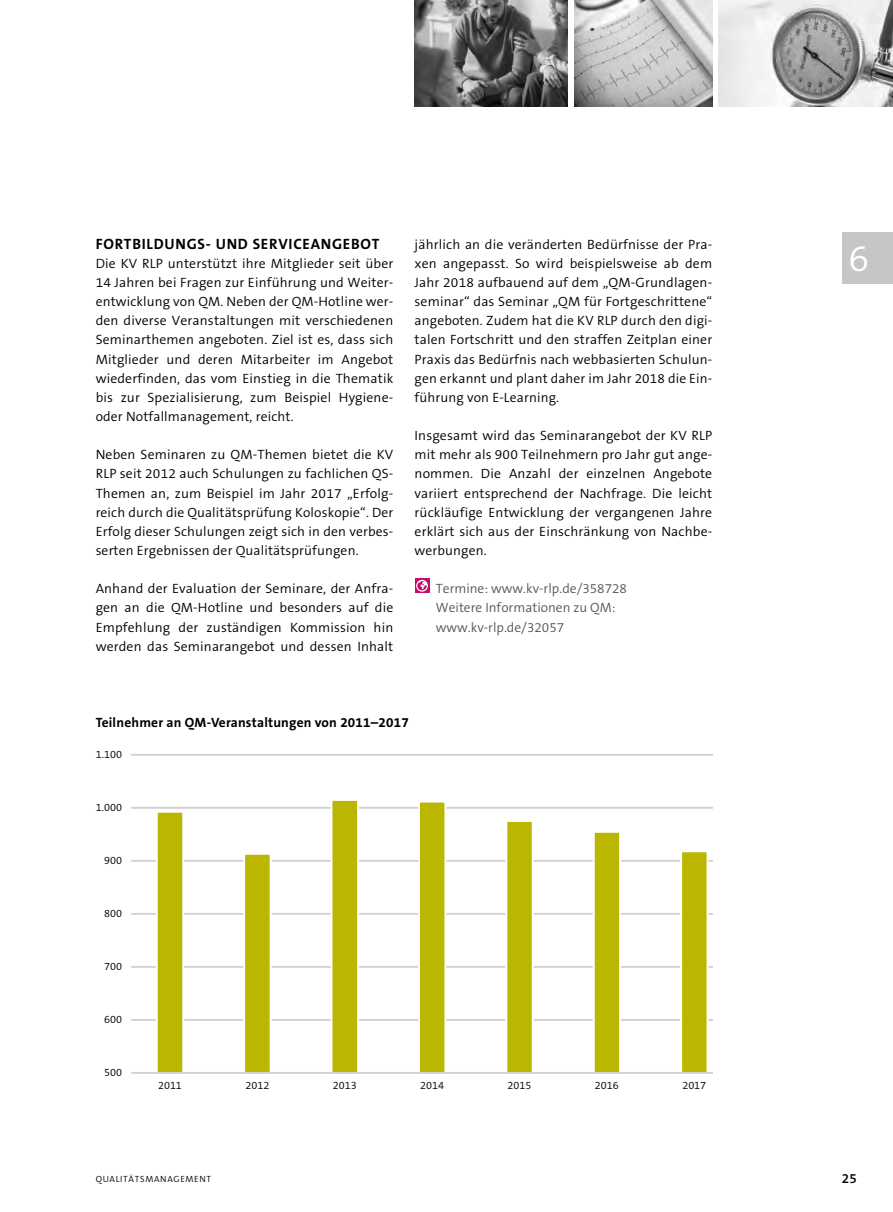
<style>
.page{position:relative;width:893px;height:1212px;background:#fff}
.page>*{position:absolute;margin:0;border:0;box-sizing:border-box;transform-origin:0 0}
.t1{font:300 37.5px "The Sans B4";color:#fff}
.t2{font:700 15px "The Sans B7";letter-spacing:.05em;color:#000}
.t3{font:300 13.5px/19.2px "The Sans B4";letter-spacing:.01em;color:#000;text-align:justify}
.t4{font:300 13.5px/19.2px "The Sans B4";color:#575756}
.t5{font:700 13.5px "The Sans B7";letter-spacing:.015em;color:#000}
.t6{font:600 13.5px "The Sans B6";color:#000}
.t7{font:300 10.8px "The Sans B4";color:#000}
.t8{font:300 9px "The Sans B4";letter-spacing:.075em;color:#000}
</style>
<div class="page">
<div style="left:842px;top:233px;width:51px;height:51px;background:#c6c6c6"></div>
<img style="left:719px;top:0;width:174px;height:106px">
<img style="left:574px;top:0;width:138px;height:106px">
<img style="left:415px;top:0;width:153px;height:106px">
<svg style="left:415px;top:578px;width:14px;height:15px"></svg>
<svg style="left:416px;top:580px;width:12px;height:12px"></svg>
<hr style="left:131px;top:966px;width:581px;height:2px;background:#d0d0d0">
<hr style="left:131px;top:1019px;width:581px;height:2px;background:#d0d0d0">
<hr style="left:131px;top:913px;width:581px;height:2px;background:#d0d0d0">
<hr style="left:131px;top:860px;width:581px;height:2px;background:#d0d0d0">
<hr style="left:131px;top:807px;width:581px;height:2px;background:#d0d0d0">
<div style="left:244px;top:854px;width:27px;height:220px;background:#bbb600"></div>
<div style="left:243px;top:853px;width:29px;height:222px;border:2px solid #fff"></div>
<div style="left:157px;top:812px;width:26px;height:262px;background:#bbb600"></div>
<div style="left:156px;top:811px;width:28px;height:264px;border:2px solid #fff"></div>
<div style="left:332px;top:800px;width:26px;height:274px;background:#bbb600"></div>
<div style="left:331px;top:799px;width:28px;height:276px;border:2px solid #fff"></div>
<div style="left:506px;top:821px;width:27px;height:253px;background:#bbb600"></div>
<div style="left:505px;top:820px;width:29px;height:255px;border:2px solid #fff"></div>
<div style="left:419px;top:802px;width:26px;height:272px;background:#bbb600"></div>
<div style="left:418px;top:801px;width:28px;height:274px;border:2px solid #fff"></div>
<hr style="left:131px;top:754px;width:581px;height:2px;background:#d0d0d0">
<div style="left:594px;top:832px;width:26px;height:242px;background:#bbb600"></div>
<div style="left:593px;top:831px;width:28px;height:244px;border:2px solid #fff"></div>
<div style="left:681px;top:851px;width:26px;height:222px;background:#bbb600"></div>
<div style="left:680px;top:850px;width:28px;height:224px;border:2px solid #fff"></div>
<hr style="left:131px;top:1072px;width:581px;height:2px;background:#d0d0d0">
<p class="t2" style="left:96px;top:236px;width:285px">FORTBILDUNGS- UND SERVICEANGEBOT</p>
<p class="t3" style="left:96px;top:255px;width:299px">Die KV RLP unterstützt ihre Mitglieder seit über 14 Jahren bei Fragen zur Einführung und Weiter&shy;entwicklung von QM. Neben der QM-Hotline wer&shy;den diverse Veranstaltungen mit verschiedenen Seminarthemen angeboten. Ziel ist es, dass sich Mitglieder und deren Mitarbeiter im Angebot wiederfinden, das vom Einstieg in die Thematik bis zur Spezialisierung, zum Beispiel Hygiene&shy;oder Notfallmanagement, reicht.</p>
<p class="t3" style="left:96px;top:446px;width:299px">Neben Seminaren zu QM-Themen bietet die KV RLP seit 2012 auch Schulungen zu fachlichen QS-Themen an, zum Beispiel im Jahr 2017 „Erfolg&shy;reich durch die Qualitätsprüfung Koloskopie“. Der Erfolg dieser Schulungen zeigt sich in den verbes&shy;serten Ergebnissen der Qualitätsprüfungen.</p>
<p class="t3" style="left:96px;top:580px;width:299px">Anhand der Evaluation der Seminare, der Anfra&shy;gen an die QM-Hotline und besonders auf die Empfehlung der zuständigen Kommission hin werden das Seminarangebot und dessen Inhalt</p>
<p class="t3" style="left:415px;top:235px;width:299px">jährlich an die veränderten Bedürfnisse der Pra&shy;xen angepasst. So wird beispielsweise ab dem Jahr 2018 aufbauend auf dem „QM-Grundlagen&shy;seminar“ das Seminar „QM für Fortgeschrittene“ angeboten. Zudem hat die KV RLP durch den digi&shy;talen Fortschritt und den straffen Zeitplan einer Praxis das Bedürfnis nach webbasierten Schulun&shy;gen erkannt und plant daher im Jahr 2018 die Ein&shy;führung von E-Learning.</p>
<p class="t3" style="left:415px;top:427px;width:299px">Insgesamt wird das Seminarangebot der KV RLP mit mehr als 900 Teilnehmern pro Jahr gut ange&shy;nommen. Die Anzahl der einzelnen Angebote variiert entsprechend der Nachfrage. Die leicht rückläufige Entwicklung der vergangenen Jahre erklärt sich aus der Einschränkung von Nachbe&shy;werbungen.</p>
<p class="t4" style="left:436px;top:580px;width:193px">Termine: www.kv-rlp.de/358728<br>Weitere Informationen zu QM: www.kv-rlp.de/32057</p>
<p class="t5" style="left:96px;top:715px;width:315px">Teilnehmer an QM-Veranstaltungen von 2011–2017</p>
<p class="t7" style="left:96px;top:748px;width:28px">1.100</p>
<p class="t7" style="left:96px;top:801px;width:28px">1.000</p>
<p class="t7" style="left:104px;top:854px;width:19px">900</p>
<p class="t7" style="left:104px;top:907px;width:19px">800</p>
<p class="t7" style="left:104px;top:960px;width:19px">700</p>
<p class="t7" style="left:104px;top:1013px;width:19px">600</p>
<p class="t7" style="left:104px;top:1066px;width:19px">500</p>
<p class="t7" style="left:158px;top:1079px;width:25px">2011</p>
<p class="t7" style="left:245px;top:1079px;width:25px">2012</p>
<p class="t7" style="left:333px;top:1079px;width:25px">2013</p>
<p class="t7" style="left:420px;top:1079px;width:25px">2014</p>
<p class="t7" style="left:508px;top:1079px;width:25px">2015</p>
<p class="t7" style="left:595px;top:1079px;width:25px">2016</p>
<p class="t7" style="left:682px;top:1079px;width:25px">2017</p>
<h1 class="t1" style="left:848px;top:239px;width:22px">6</h1>
<p class="t8" style="left:96px;top:1174px;width:117px">QUALITÄTSMANAGEMENT</p>
<p class="t6" style="left:842px;top:1171px;width:16px">25</p>
</div>
